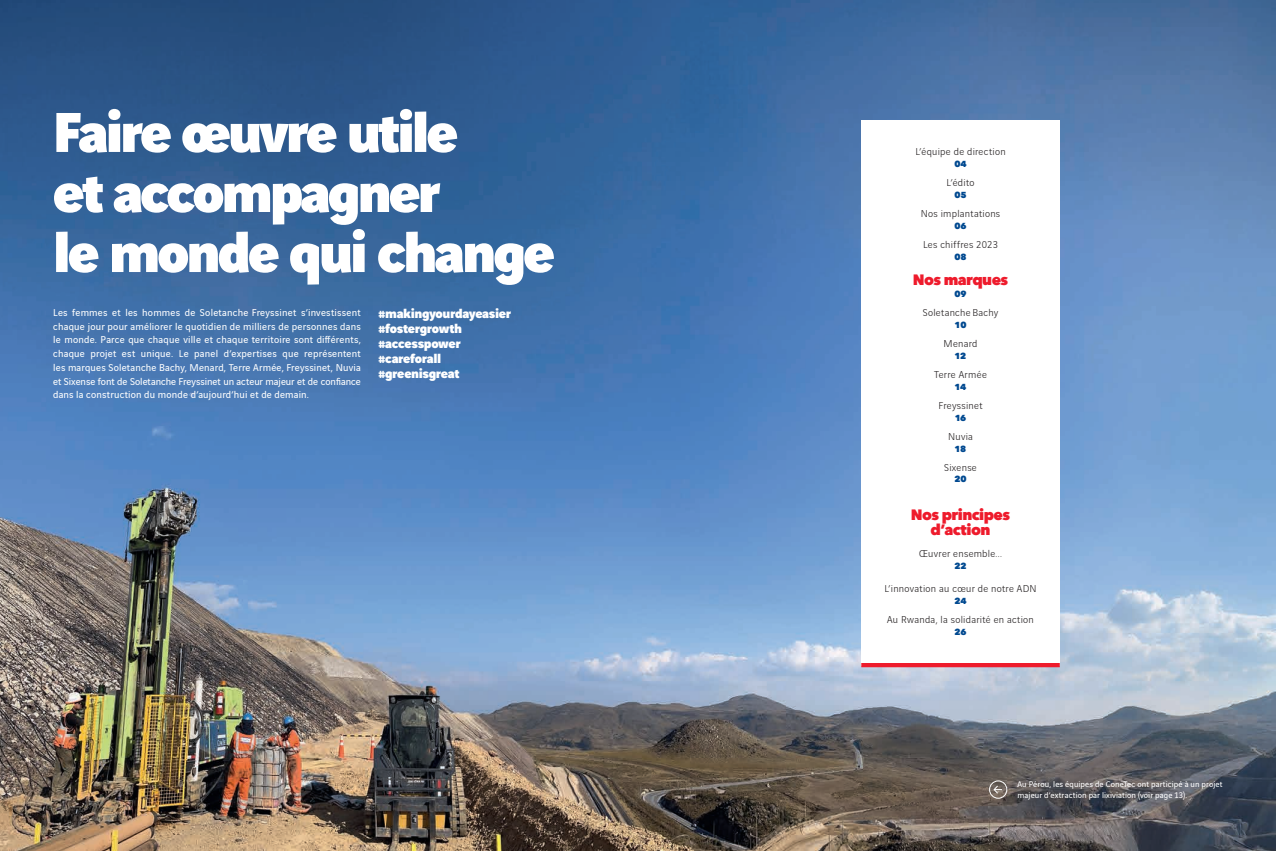
<style>
.page{position:relative;width:1276px;height:851px;background:#fff}
.page>*{position:absolute;margin:0;border:0;box-sizing:border-box;transform-origin:0 0}
.t1{font:900 60px/60px "Vinci Sans";letter-spacing:-.055em;color:#fff}
.t2{font:800 15px/15px "Avenir Next";letter-spacing:-.035em;color:#ee1b2c;text-align:center}
.t3{font:900 13.75px/15px "Vinci Sans";letter-spacing:-.03em;color:#fff}
.t4{font:10.62px/13.8px "Vinci Sans";letter-spacing:.015em;color:#fff;text-align:justify}
.t5{font:300 10.62px "Vinci Sans";letter-spacing:.03em;color:#231f20}
.t6{font:8.75px/10.5px "Vinci Sans";letter-spacing:.01em;color:#fff}
.t7{font:800 8.75px "Avenir Next";letter-spacing:-.015em;color:#014990}
</style>
<div class="page">
<img style="left:0;top:0;width:1276px;height:850px">
<div style="left:861px;top:120px;width:198px;height:545px;background:#fff"></div>
<hr style="left:861px;top:663px;width:198px;height:4px;background:#ee1b2c">
<div style="left:989px;top:780px;width:18px;height:18px;border:1px solid #fff;border-radius:50%"></div>
<svg style="left:993px;top:785px;width:9px;height:9px"></svg>
<h1 class="t1" style="left:53px;top:95px;width:504px">Faire œuvre utile<br>et accompagner<br>le monde qui change</h1>
<p class="t4" style="left:53px;top:304px;width:309px">Les femmes et les hommes de Soletanche Freyssinet s’investissent chaque jour pour améliorer le quotidien de milliers de personnes dans le monde. Parce que chaque ville et chaque territoire sont différents, chaque projet est unique. Le panel d’expertises que représentent les marques Soletanche Bachy, Menard, Terre Armée, Freyssinet, Nuvia et Sixense font de Soletanche Freyssinet un acteur majeur et de confiance dans la construction du monde d’aujourd’hui et de demain.</p>
<p class="t3" style="left:378px;top:305px;width:134px">#makingyourdayeasier #fostergrowth #accesspower #careforall #greenisgreat</p>
<p class="t5" style="left:915px;top:144px;width:92px">L’équipe de direction</p>
<p class="t7" style="left:954px;top:159px;width:14px">04</p>
<p class="t5" style="left:946px;top:175px;width:29px">L’édito</p>
<p class="t7" style="left:954px;top:189px;width:14px">05</p>
<p class="t5" style="left:921px;top:206px;width:81px">Nos implantations</p>
<p class="t7" style="left:954px;top:220px;width:14px">06</p>
<p class="t5" style="left:923px;top:236px;width:76px">Les chiffres 2023</p>
<p class="t7" style="left:954px;top:251px;width:14px">08</p>
<h2 class="t2" style="left:913px;top:272px;width:97px">Nos marques</h2>
<p class="t7" style="left:954px;top:289px;width:14px">09</p>
<p class="t5" style="left:922px;top:305px;width:77px">Soletanche Bachy</p>
<p class="t7" style="left:954px;top:319px;width:13px">10</p>
<p class="t5" style="left:943px;top:336px;width:35px">Menard</p>
<p class="t7" style="left:954px;top:350px;width:13px">12</p>
<p class="t5" style="left:934px;top:366px;width:54px">Terre Armée</p>
<p class="t7" style="left:954px;top:381px;width:13px">14</p>
<p class="t5" style="left:938px;top:397px;width:45px">Freyssinet</p>
<p class="t7" style="left:954px;top:412px;width:13px">16</p>
<p class="t5" style="left:948px;top:428px;width:26px">Nuvia</p>
<p class="t7" style="left:954px;top:443px;width:13px">18</p>
<p class="t5" style="left:944px;top:459px;width:34px">Sixense</p>
<p class="t7" style="left:954px;top:474px;width:14px">20</p>
<h2 class="t2" style="left:911px;top:507px;width:101px">Nos principes d’action</h2>
<p class="t5" style="left:919px;top:546px;width:84px">Œuvrer ensemble...</p>
<p class="t7" style="left:954px;top:560px;width:14px">22</p>
<p class="t5" style="left:884px;top:580px;width:154px">L’innovation au cœur de notre ADN</p>
<p class="t7" style="left:954px;top:595px;width:14px">24</p>
<p class="t5" style="left:887px;top:611px;width:148px">Au Rwanda, la solidarité en action</p>
<p class="t7" style="left:954px;top:626px;width:14px">26</p>
<p class="t6" style="left:1017px;top:778px;width:206px">Au Pérou, les équipes de ConeTec ont participé à un projet majeur d’extraction par lixiviation (voir page 13).</p>
</div>
